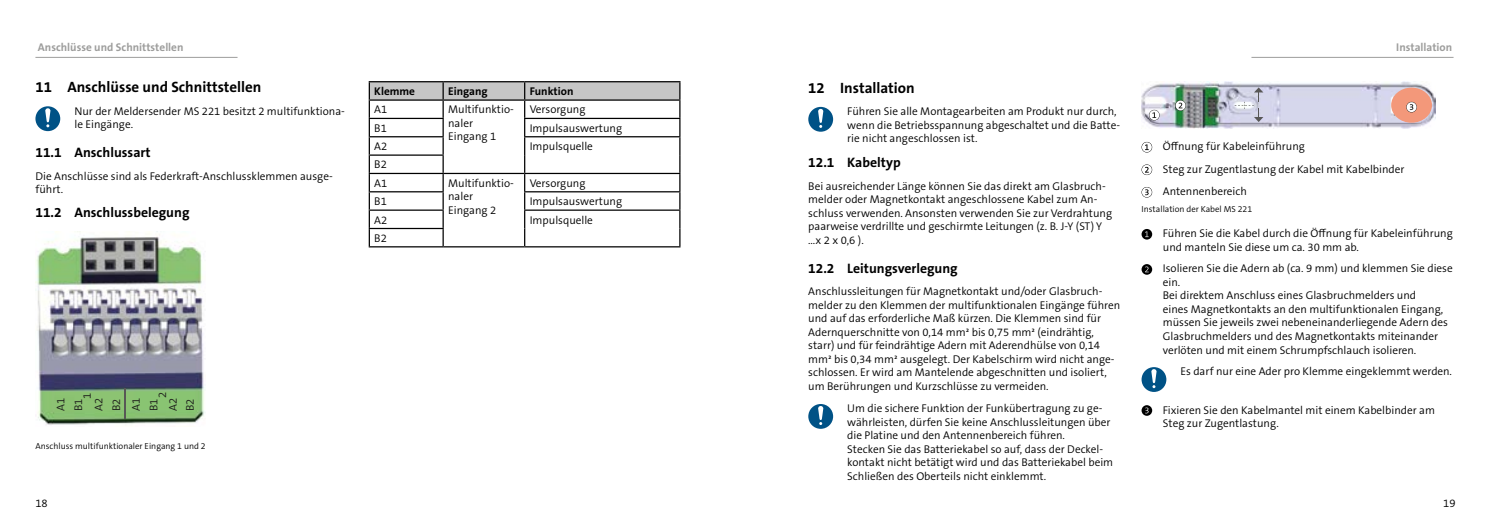
<style>
.page{position:relative;width:1489px;height:525px;background:#fff}
.page>*{position:absolute;margin:0;border:0;box-sizing:border-box;transform-origin:0 0}
.t1{font:700 15px "The Sans B Plus W7";color:#000}
.t2{font:700 13.75px "The Sans B Plus W7";color:#000}
.t3{font:300 11.25px/13.5px "The Sans B Plus W4";color:#000}
.t4{font:700 11.25px "The Sans B Plus W7";color:#9d9d9c}
.t5{font:700 11.25px "The Sans B Plus W7";color:#000}
.t6{font:300 11.25px "The Sans B Plus W4";color:#1d1d1b}
.t7{font:300 8.75px "The Sans B Plus W4";color:#000}
</style>
<div class="page">
<hr style="left:35px;top:57px;width:202px;height:1px;background:#9d9d9c">
<hr style="left:1251px;top:57px;width:202px;height:1px;background:#9d9d9c">
<div style="left:35px;top:106px;width:25px;height:25px;background:#005286;border-radius:50%"></div>
<svg style="left:45px;top:108px;width:5px;height:19px"></svg>
<img style="left:35px;top:231px;width:170px;height:194px">
<hr style="left:124px;top:388px;width:2px;height:30px;background:#585756">
<hr style="left:369px;top:81px;width:74px;height:1px;background:#000">
<hr style="left:443px;top:81px;width:81px;height:1px;background:#000">
<hr style="left:524px;top:81px;width:156px;height:1px;background:#000">
<svg style="left:369px;top:82px;width:311px;height:164px"></svg>
<hr style="left:369px;top:246px;width:74px;height:1px;background:#000">
<hr style="left:443px;top:246px;width:81px;height:1px;background:#000">
<hr style="left:524px;top:246px;width:156px;height:1px;background:#000">
<div style="left:808px;top:107px;width:25px;height:25px;background:#005286;border-radius:50%"></div>
<svg style="left:818px;top:109px;width:5px;height:19px"></svg>
<div style="left:808px;top:404px;width:25px;height:24px;background:#005286;border-radius:50%"></div>
<svg style="left:818px;top:406px;width:5px;height:19px"></svg>
<img style="left:1141px;top:81px;width:293px;height:47px">
<svg style="left:1149px;top:110px;width:10px;height:10px"></svg>
<svg style="left:1152px;top:112px;width:4px;height:6px"></svg>
<svg style="left:1175px;top:100px;width:10px;height:10px"></svg>
<svg style="left:1178px;top:103px;width:4px;height:5px"></svg>
<svg style="left:1234px;top:87px;width:29px;height:35px"></svg>
<div style="left:1390px;top:88px;width:41px;height:35px;background:#f3987a;border-radius:50%"></div>
<div style="left:1405px;top:102px;width:11px;height:10px;background:#dd8b70;border-radius:50%"></div>
<svg style="left:1406px;top:102px;width:10px;height:10px"></svg>
<svg style="left:1409px;top:104px;width:4px;height:6px"></svg>
<div style="left:1141px;top:142px;width:11px;height:10px;background:#f4f4f4;border-radius:50%"></div>
<svg style="left:1141px;top:142px;width:10px;height:10px"></svg>
<svg style="left:1144px;top:144px;width:4px;height:6px"></svg>
<svg style="left:1141px;top:164px;width:11px;height:11px"></svg>
<svg style="left:1141px;top:165px;width:10px;height:10px"></svg>
<svg style="left:1144px;top:167px;width:4px;height:5px"></svg>
<svg style="left:1141px;top:187px;width:10px;height:10px"></svg>
<svg style="left:1144px;top:189px;width:4px;height:6px"></svg>
<svg style="left:1141px;top:229px;width:11px;height:10px"></svg>
<svg style="left:1144px;top:231px;width:4px;height:6px"></svg>
<svg style="left:1141px;top:264px;width:11px;height:10px"></svg>
<svg style="left:1144px;top:266px;width:4px;height:6px"></svg>
<div style="left:1141px;top:367px;width:25px;height:25px;background:#005286;border-radius:50%"></div>
<svg style="left:1151px;top:369px;width:5px;height:19px"></svg>
<svg style="left:1141px;top:405px;width:11px;height:10px"></svg>
<svg style="left:1145px;top:407px;width:3px;height:6px"></svg>
<p class="t4" style="left:38px;top:40px;width:147px">Anschlüsse und Schnittstellen</p>
<p class="t4" style="left:1396px;top:40px;width:57px">Installation</p>
<h1 class="t1" style="left:35px;top:77px;width:227px">11 Anschlüsse und Schnittstellen</h1>
<p class="t3" style="left:74px;top:104px;width:272px">Nur der Meldersender MS 221 besitzt 2 multifunktiona&shy;le Eingänge.</p>
<p class="t2" style="left:35px;top:143px;width:117px">11.1 Anschlussart</p>
<p class="t3" style="left:35px;top:169px;width:299px">Die Anschlüsse sind als Federkraft-Anschlussklemmen ausge&shy;führt.</p>
<p class="t2" style="left:35px;top:204px;width:155px">11.2 Anschlussbelegung</p>
<h1 class="t1" style="left:808px;top:78px;width:108px">12 Installation</h1>
<p class="t3" style="left:847px;top:105px;width:274px">Führen Sie alle Montagearbeiten am Produkt nur durch, wenn die Betriebsspannung abgeschaltet und die Batte&shy;rie nicht angeschlossen ist.</p>
<p class="t2" style="left:808px;top:154px;width:94px">12.1 Kabeltyp</p>
<p class="t3" style="left:808px;top:179px;width:305px">Bei ausreichender Länge können Sie das direkt am Glasbruch&shy;melder oder Magnetkontakt angeschlossene Kabel zum An&shy;schluss verwenden. Ansonsten verwenden Sie zur Verdrahtung paarweise verdrillte und geschirmte Leitungen (z. B. J-Y (ST) Y …x 2 x 0,6 ).</p>
<p class="t2" style="left:808px;top:259px;width:151px">12.2 Leitungsverlegung</p>
<p class="t3" style="left:808px;top:284px;width:313px">Anschlussleitungen für Magnetkontakt und/oder Glasbruch&shy;melder zu den Klemmen der multifunktionalen Eingänge führen und auf das erforderliche Maß kürzen. Die Klemmen sind für Adernquerschnitte von 0,14 mm² bis 0,75 mm² (eindrähtig, starr) und für feindrähtige Adern mit Aderendhülse von 0,14 mm² bis 0,34 mm² ausgelegt. Der Kabelschirm wird nicht ange&shy;schlossen. Er wird am Mantelende abgeschnitten und isoliert, um Berührungen und Kurzschlüsse zu vermeiden.</p>
<p class="t3" style="left:847px;top:401px;width:267px">Um die sichere Funktion der Funkübertragung zu ge&shy;währleisten, dürfen Sie keine Anschlussleitungen über die Platine und den Antennenbereich führen.<br>Stecken Sie das Batteriekabel so auf, dass der Deckel&shy;kontakt nicht betätigt wird und das Batteriekabel beim Schließen des Oberteils nicht einklemmt.</p>
<p class="t5" style="left:374px;top:84px;width:42px">Klemme</p>
<p class="t5" style="left:448px;top:84px;width:41px">Eingang</p>
<p class="t5" style="left:529px;top:84px;width:45px">Funktion</p>
<p class="t3" style="left:374px;top:103px;width:15px">A1</p>
<p class="t3" style="left:448px;top:103px;width:67px">Multifunktio&shy;naler<br>Eingang 1</p>
<p class="t3" style="left:529px;top:103px;width:57px">Versorgung</p>
<p class="t3" style="left:374px;top:121px;width:14px">B1</p>
<p class="t3" style="left:529px;top:121px;width:94px">Impulsauswertung</p>
<p class="t3" style="left:374px;top:139px;width:15px">A2</p>
<p class="t3" style="left:529px;top:139px;width:65px">Impulsquelle</p>
<p class="t3" style="left:374px;top:155px;width:15px;line-height:18.4px">B2<br>A1</p>
<p class="t3" style="left:1162px;top:135px;width:243px;line-height:22.5px">Öffnung für Kabeleinführung<br>Steg zur Zugentlastung der Kabel mit Kabelbinder<br>Antennenbereich</p>
<p class="t7" style="left:1141px;top:204px;width:112px">Installation der Kabel MS 221</p>
<p class="t3" style="left:1162px;top:227px;width:291px">Führen Sie die Kabel durch die Öffnung für Kabeleinführung und manteln Sie diese um ca. 30 mm ab.</p>
<p class="t3" style="left:1162px;top:262px;width:291px">Isolieren Sie die Adern ab (ca. 9 mm) und klemmen Sie diese ein.<br>Bei direktem Anschluss eines Glasbruchmelders und<br>eines Magnetkontakts an den multifunktionalen Eingang, müssen Sie jeweils zwei nebeneinanderliegende Adern des Glasbruchmelders und des Magnetkontakts miteinander verlöten und mit einem Schrumpfschlauch isolieren.</p>
<p class="t3" style="left:1180px;top:365px;width:273px">Es darf nur eine Ader pro Klemme eingeklemmt werden.</p>
<p class="t3" style="left:1162px;top:403px;width:274px">Fixieren Sie den Kabelmantel mit einem Kabelbinder am<br>Steg zur Zugentlastung.</p>
<p class="t3" style="left:448px;top:176px;width:67px">Multifunktio&shy;naler<br>Eingang 2</p>
<p class="t3" style="left:529px;top:176px;width:57px">Versorgung</p>
<p class="t3" style="left:374px;top:194px;width:14px">B1</p>
<p class="t3" style="left:529px;top:194px;width:94px">Impulsauswertung</p>
<p class="t3" style="left:374px;top:213px;width:15px">A2</p>
<p class="t3" style="left:529px;top:213px;width:65px">Impulsquelle</p>
<p class="t3" style="left:374px;top:231px;width:14px">B2</p>
<p class="t6" style="left:80px;top:398px;width:8px;rotate:-90deg">1</p>
<p class="t6" style="left:155px;top:398px;width:8px;rotate:-90deg">2</p>
<p class="t6" style="left:53px;top:411px;width:15px;rotate:-90deg">A1</p>
<p class="t6" style="left:91px;top:411px;width:15px;rotate:-90deg">A2</p>
<p class="t6" style="left:129px;top:410px;width:15px;rotate:-90deg">A1</p>
<p class="t6" style="left:166px;top:410px;width:15px;rotate:-90deg">A2</p>
<p class="t6" style="left:71px;top:411px;width:14px;rotate:-90deg">B1</p>
<p class="t6" style="left:109px;top:411px;width:14px;rotate:-90deg">B2</p>
<p class="t6" style="left:146px;top:410px;width:14px;rotate:-90deg">B1</p>
<p class="t6" style="left:183px;top:410px;width:14px;rotate:-90deg">B2</p>
<p class="t7" style="left:35px;top:440px;width:172px">Anschluss multifunktionaler Eingang 1 und 2</p>
<p class="t3" style="left:35px;top:496px;width:14px">18</p>
<p class="t3" style="left:1443px;top:496px;width:14px">19</p>
</div>
